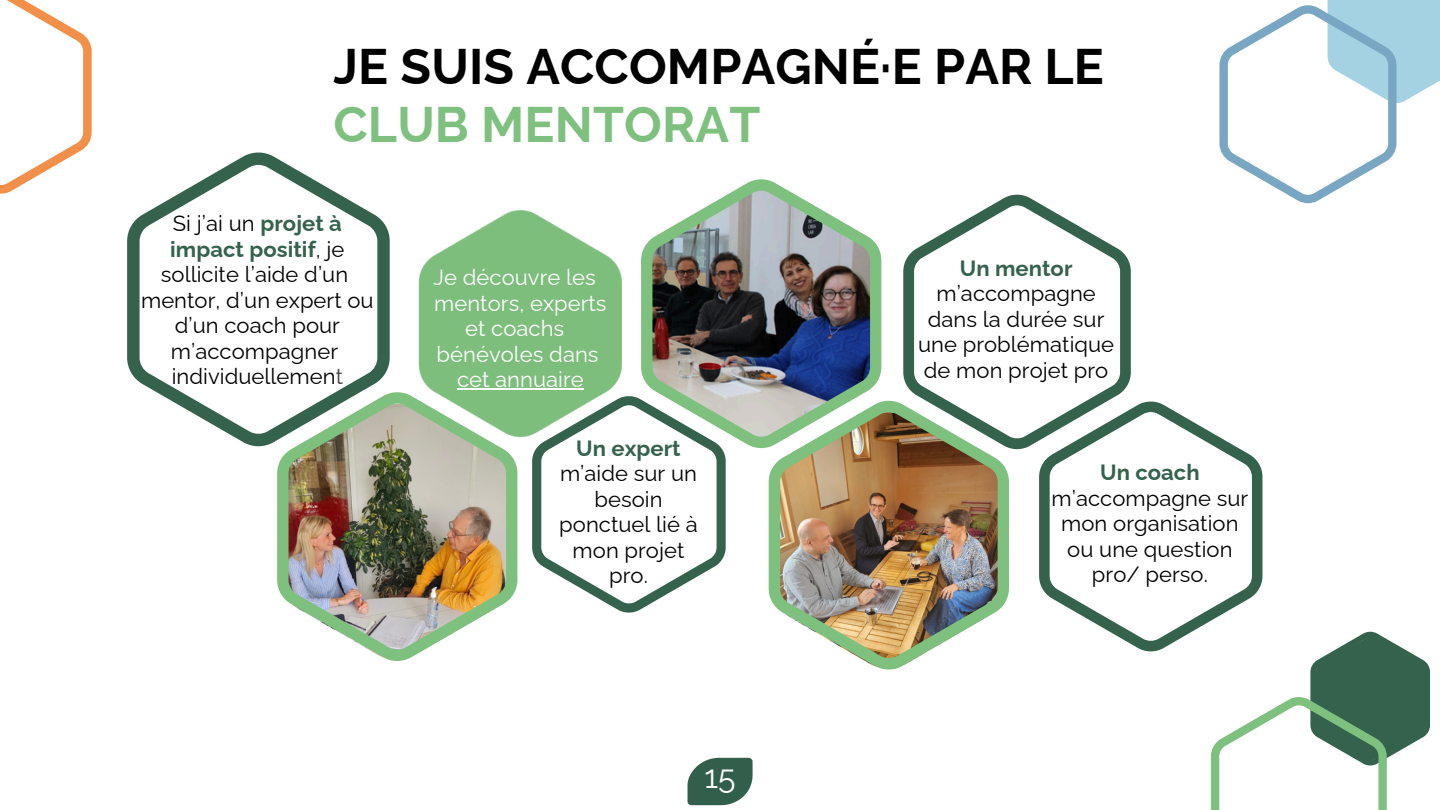
<style>
.page{position:relative;width:1440px;height:810px;background:#fff}
.page>*{position:absolute;margin:0;border:0;box-sizing:border-box;transform-origin:0 0}
.t1{font:700 50px/58.4px "Raleway";letter-spacing:.005em;color:#000}
.t2{font:32px "Raleway";color:#fff}
.t3{font:22px/25.6px "Raleway";letter-spacing:.005em;color:#000;text-align:center}
.t4{font:22px/25.6px "Raleway";letter-spacing:.005em;color:#fff;text-align:center}
.s1{color:#7ec07e}
.s2{font-weight:700;color:#34624d}
.s3{color:#434343}
</style>
<div class="page">
<img style="left:418px;top:209px;width:204px;height:296px">
<hr style="left:457px;top:389px;width:127px;height:1px;background:#fff">
<svg style="left:903px;top:194px;width:228px;height:255px"></svg>
<svg style="left:127px;top:152px;width:263px;height:294px"></svg>
<svg style="left:532px;top:395px;width:194px;height:218px"></svg>
<svg style="left:1039px;top:400px;width:223px;height:251px"></svg>
<img style="left:277px;top:391px;width:240px;height:270px">
<img style="left:769px;top:400px;width:240px;height:270px">
<img style="left:641px;top:179px;width:240px;height:269px">
<svg style="left:0;top:0;width:92px;height:194px"></svg>
<svg style="left:1219px;top:0;width:221px;height:203px"></svg>
<svg style="left:1211px;top:631px;width:219px;height:179px"></svg>
<img style="left:687px;top:757px;width:66px;height:49px">
<p class="t1" style="left:334px;top:37px;width:772px">JE SUIS ACCOMPAGNÉ·E PAR LE<br><span class="s1">CLUB MENTORAT</span></p>
<p class="t3" style="left:161px;top:211px;width:189px">Si j’ai un <span class="s2">projet à impact positif</span>, je sollicite l’aide d’un</p>
<p class="t3" style="left:141px;top:287px;width:234px">mentor, d’un expert ou d’un coach pour m’accompagner</p>
<p class="t3" style="left:172px;top:364px;width:173px">individuellemen<span class="s3">t</span></p>
<p class="t4" style="left:434px;top:265px;width:164px">Je découvre les</p>
<p class="t4" style="left:434px;top:290px;width:174px">mentors, experts et coachs</p>
<p class="t4" style="left:437px;top:341px;width:164px">bénévoles dans</p>
<h1 class="t4" style="left:457px;top:367px;width:128px">cet annuaire</h1>
<p class="t3" style="left:559px;top:435px;width:140px"><span class="s2">Un expert </span>m’aide sur un besoin ponctuel lié à mon projet pro.</p>
<p class="t2" style="left:704px;top:758px;width:33px">15</p>
<p class="t3" style="left:918px;top:255px;width:198px"><span class="s2">Un mentor </span>m’accompagne dans la durée sur une problématique de mon projet pro</p>
<p class="t3" style="left:1052px;top:460px;width:198px"><span class="s2">Un coach </span>m’accompagne sur mon organisation ou une question pro/ perso.</p>
</div>
